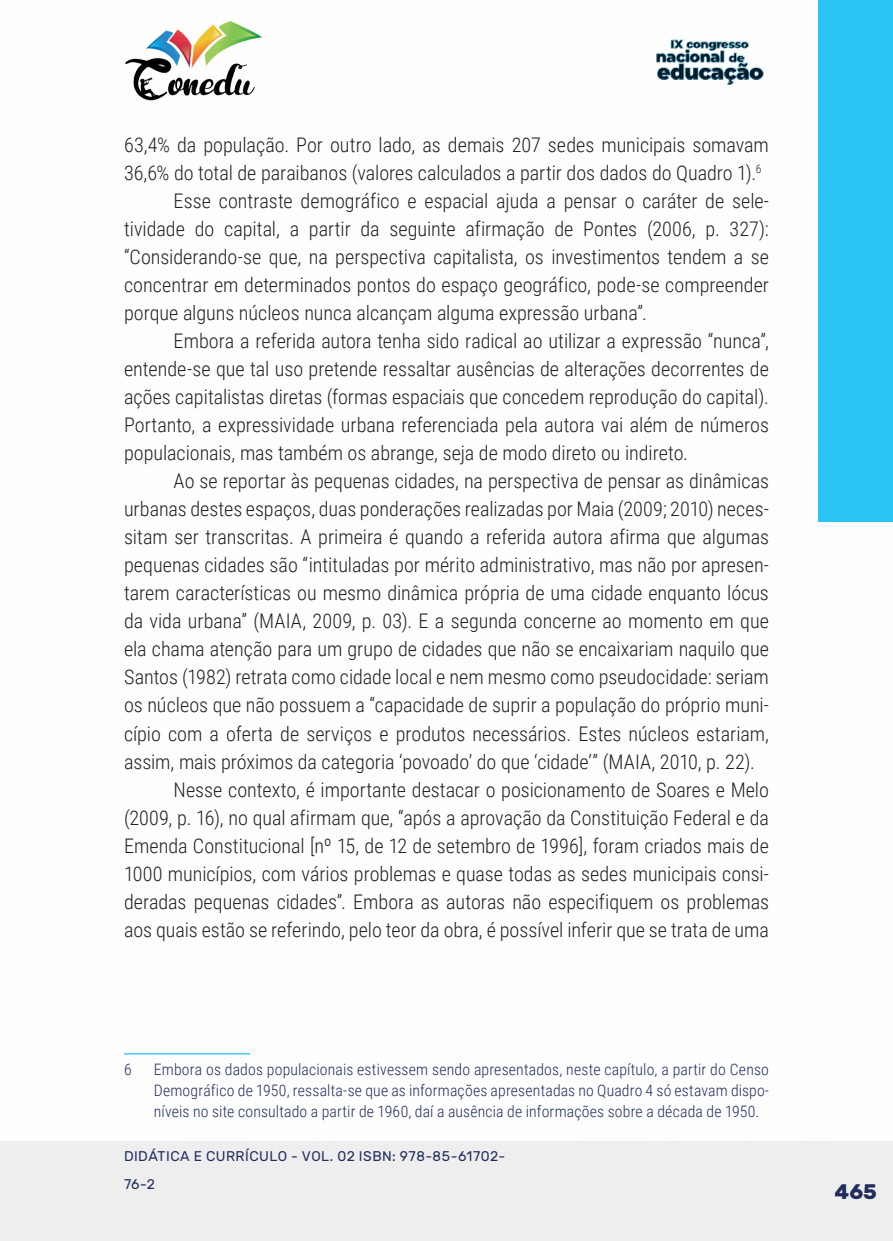
<style>
.page{position:relative;width:893px;height:1241px;background:#fff}
.page>*{position:absolute;margin:0;border:0;box-sizing:border-box;transform-origin:0 0}
.t1{font:700 21px "Rubik";color:#202d5e}
._9_CORPO{font:300 20.12px/28px "Roboto Condensed";color:#231f20;text-align:justify}
._24_RODAPE{font:300 15.75px/21px "Roboto Condensed";letter-spacing:.01em;color:#202d5e;text-align:justify}
.t2{font:14px/28px "Rubik";letter-spacing:.035em;color:#202d5e}
</style>
<div class="page">
<div style="left:0;top:1141px;width:893px;height:99px;background:#eeeeef"></div>
<div style="left:819px;top:0;width:74px;height:521px;background:#29c4f3"></div>
<img style="left:125px;top:20px;width:137px;height:81px">
<img style="left:656px;top:39px;width:108px;height:46px">
<hr style="left:124px;top:1052px;width:126px;height:2px;background:#29c4f3">
<p class="_9_CORPO" style="left:124px;top:130px;width:646px">63,4% da população. Por outro lado, as demais 207 sedes municipais somavam<br>36,6% do total de paraibanos (valores calculados a partir dos dados do Quadro 1).<sup>6</sup></p>
<p class="_9_CORPO" style="left:124px;top:186px;width:646px;text-indent:50px">Esse contraste demográfico e espacial ajuda a pensar o caráter de sele&shy;tividade do capital, a partir da seguinte afirmação de Pontes (2006, p. 327): “Considerando-se que, na perspectiva capitalista, os investimentos tendem a se concentrar em determinados pontos do espaço geográfico, pode-se compreender porque alguns núcleos nunca alcançam alguma expressão urbana”.</p>
<p class="_9_CORPO" style="left:124px;top:326px;width:646px;text-indent:50px">Embora a referida autora tenha sido radical ao utilizar a expressão “nunca”, entende-se que tal uso pretende ressaltar ausências de alterações decorrentes de ações capitalistas diretas (formas espaciais que concedem reprodução do capital).<br>Portanto, a expressividade urbana referenciada pela autora vai além de números populacionais, mas também os abrange, seja de modo direto ou indireto.</p>
<p class="_9_CORPO" style="left:124px;top:466px;width:646px;text-indent:50px">Ao se reportar às pequenas cidades, na perspectiva de pensar as dinâmicas urbanas destes espaços, duas ponderações realizadas por Maia (2009; 2010) neces&shy;sitam ser transcritas. A primeira é quando a referida autora afirma que algumas pequenas cidades são “intituladas por mérito administrativo, mas não por apresen&shy;tarem características ou mesmo dinâmica própria de uma cidade enquanto lócus da vida urbana” (MAIA, 2009, p. 03). E a segunda concerne ao momento em que ela chama atenção para um grupo de cidades que não se encaixariam naquilo que Santos (1982) retrata como cidade local e nem mesmo como pseudocidade: seriam os núcleos que não possuem a “capacidade de suprir a população do próprio muni&shy;cípio com a oferta de serviços e produtos necessários. Estes núcleos estariam, assim, mais próximos da categoria ‘povoado’ do que ‘cidade’” (MAIA, 2010, p. 22).</p>
<p class="_9_CORPO" style="left:124px;top:774px;width:646px;text-indent:50px">Nesse contexto, é importante destacar o posicionamento de Soares e Melo (2009, p. 16), no qual afirmam que, “após a aprovação da Constituição Federal e da Emenda Constitucional [nº 15, de 12 de setembro de 1996], foram criados mais de 1000 municípios, com vários problemas e quase todas as sedes municipais consi&shy;deradas pequenas cidades”. Embora as autoras não especifiquem os problemas aos quais estão se referindo, pelo teor da obra, é possível inferir que se trata de uma</p>
<p class="_24_RODAPE" style="left:124px;top:1057px;width:9px">6</p>
<p class="_24_RODAPE" style="left:154px;top:1057px;width:617px">Embora os dados populacionais estivessem sendo apresentados, neste capítulo, a partir do Censo Demográfico de 1950, ressalta-se que as informações apresentadas no Quadro 4 só estavam dispo&shy;níveis no site consultado a partir de 1960, daí a ausência de informações sobre a década de 1950.</p>
<p class="t2" style="left:124px;top:1142px;width:383px">DIDÁTICA E CURRÍCULO - VOL. 02 ISBN: 978-85-61702-<br>76-2</p>
<p class="t1" style="left:835px;top:1179px;width:44px">465</p>
</div>
